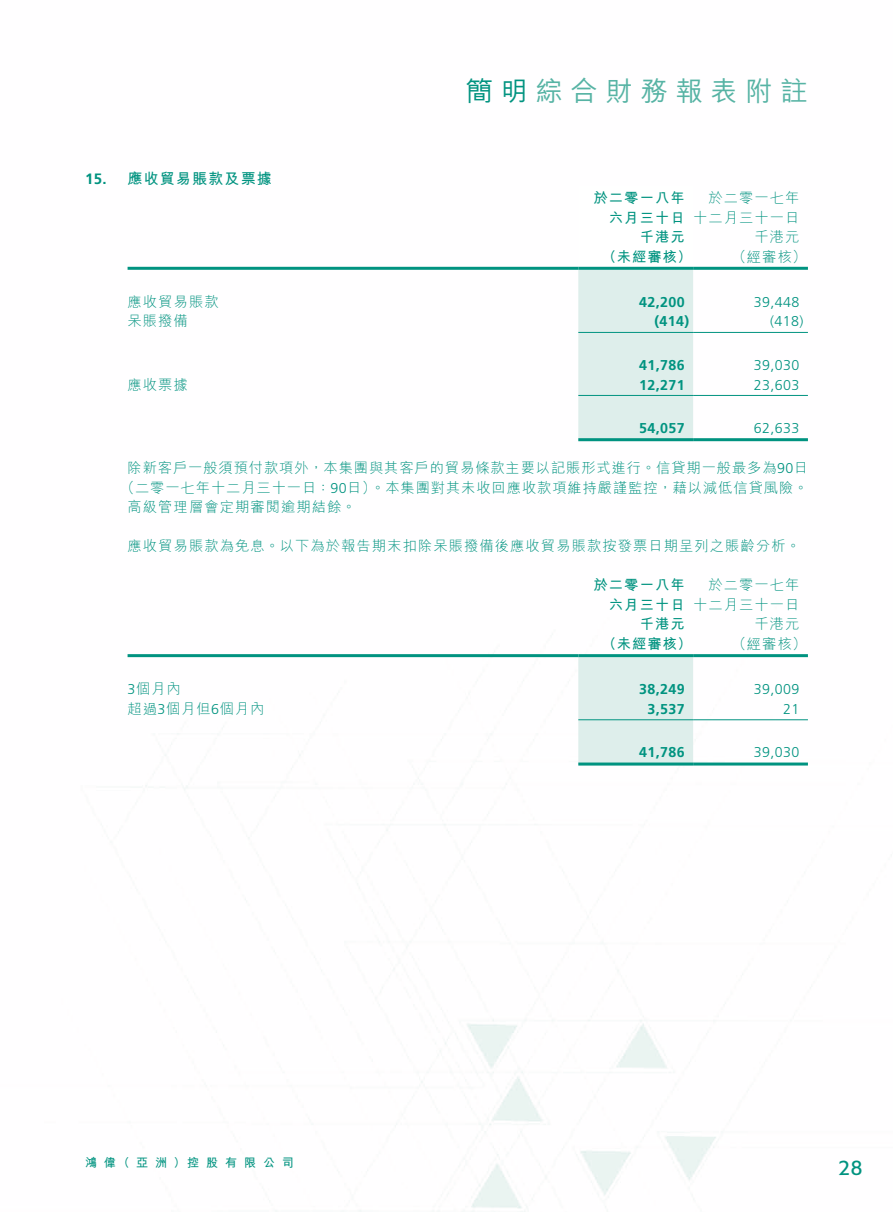
<style>
.page{position:relative;width:893px;height:1212px;background:#fff}
.page>*{position:absolute;margin:0;border:0;box-sizing:border-box;transform-origin:0 0}
.t1{font:500 27px "M Hei HK";letter-spacing:.295em;color:#56b3a4}
.t2{font:21px "Formata";color:#009380;scale:.95 1}
.t3{font:700 15px "M Hei HK";letter-spacing:.08em;color:#009380}
.t4{font:700 15px "Frutiger LT Std";color:#009380}
.t5{font:300 14.25px/19.5px "M Hei HK";letter-spacing:.08em;color:#009380;text-align:right}
.t6{font:700 14.25px "Frutiger LT Std";letter-spacing:.03em;color:#009380}
.t7{font:300 14.25px "Frutiger LT Std";letter-spacing:.03em;color:#009380}
.t8{font:700 14.25px/19.5px "M Hei HK";letter-spacing:.08em;color:#009380;text-align:right}
.t9{font:700 12px "M Hei HK";color:#009380}
.s1{color:#009380}
.s2{font-family:"Frutiger LT Std"}
</style>
<div class="page">
<img style="left:127px;top:266px;width:681px;height:946px">
<div style="left:578px;top:266px;width:115px;height:172px;background:#deeeeb"></div>
<hr style="left:128px;top:267px;width:450px;height:3px;background:#009380">
<hr style="left:578px;top:267px;width:115px;height:3px;background:#009380">
<hr style="left:693px;top:267px;width:115px;height:3px;background:#009380">
<hr style="left:578px;top:332px;width:115px;height:1px;background:#009380">
<hr style="left:693px;top:332px;width:115px;height:1px;background:#009380">
<hr style="left:578px;top:395px;width:115px;height:1px;background:#009380">
<hr style="left:693px;top:395px;width:115px;height:1px;background:#009380">
<hr style="left:578px;top:438px;width:115px;height:3px;background:#009380">
<hr style="left:693px;top:438px;width:115px;height:3px;background:#009380">
<div style="left:578px;top:657px;width:115px;height:105px;background:#deeeeb"></div>
<hr style="left:128px;top:654px;width:450px;height:3px;background:#009380">
<hr style="left:578px;top:654px;width:115px;height:3px;background:#009380">
<hr style="left:693px;top:654px;width:115px;height:3px;background:#009380">
<hr style="left:578px;top:719px;width:115px;height:1px;background:#009380">
<hr style="left:693px;top:719px;width:115px;height:1px;background:#009380">
<hr style="left:578px;top:762px;width:115px;height:3px;background:#009380">
<hr style="left:693px;top:762px;width:115px;height:3px;background:#009380">
<h1 class="t1" style="left:466px;top:71px;width:343px"><span class="s1">簡明</span>綜合財務報表附註</h1>
<p class="t4" style="left:85px;top:169px;width:23px">15.</p>
<p class="t3" style="left:128px;top:167px;width:146px">應收貿易賬款及票據</p>
<p class="t8" style="left:594px;top:187px;width:93px">於二零一八年六月三十日</p>
<p class="t5" style="left:693px;top:188px;width:108px">於二零一七年十二月三十一日千港元</p>
<p class="t8" style="left:640px;top:226px;width:46px">千港元</p>
<p class="t8" style="left:602px;top:246px;width:91px">（未經審核）</p>
<p class="t5" style="left:732px;top:246px;width:76px">（經審核(</p>
<p class="t5" style="left:128px;top:291px;width:93px">應收貿易賬款</p>
<p class="t6" style="left:639px;top:294px;width:47px">42,200</p>
<p class="t7" style="left:754px;top:294px;width:47px">39,448</p>
<p class="t5" style="left:128px;top:311px;width:62px">呆賬撥備</p>
<p class="t6" style="left:654px;top:313px;width:36px">)414(</p>
<p class="t7" style="left:770px;top:313px;width:35px">)418(</p>
<p class="t6" style="left:639px;top:357px;width:47px">41,786</p>
<p class="t7" style="left:754px;top:357px;width:47px">39,030</p>
<p class="t5" style="left:128px;top:374px;width:62px">應收票據</p>
<p class="t6" style="left:639px;top:376px;width:47px">12,271</p>
<p class="t7" style="left:754px;top:376px;width:47px">23,603</p>
<p class="t6" style="left:639px;top:420px;width:47px">54,057</p>
<p class="t5" style="left:128px;top:458px;width:682px">除新客戶一般須預付款項外，本集團與其客戶的貿易條款主要以記賬形式進行。信貸期一般最多為<span class="s2">90</span>日</p>
<p class="t5" style="left:120px;top:477px;width:689px">（二零一七年十二月三十一日：<span class="s2">90</span>日）。本集團對其未收回應收款項維持嚴謹監控，藉以減低信貸風險。</p>
<p class="t5" style="left:128px;top:497px;width:230px">高級管理層會定期審閱逾期結餘。</p>
<p class="t5" style="left:128px;top:536px;width:674px">應收貿易賬款為免息。以下為於報告期末扣除呆賬撥備後應收貿易賬款按發票日期呈列之賬齡分析。</p>
<p class="t8" style="left:594px;top:574px;width:93px">於二零一八年六月三十日</p>
<p class="t5" style="left:693px;top:575px;width:108px">於二零一七年十二月三十一日千港元</p>
<p class="t7" style="left:754px;top:420px;width:47px">62,633</p>
<p class="t8" style="left:640px;top:613px;width:46px">千港元</p>
<p class="t5" style="left:128px;top:679px;width:55px"><span class="s2">3</span>個月內</p>
<p class="t5" style="left:128px;top:698px;width:138px">超過<span class="s2">3</span>個月但<span class="s2">6</span>個月內</p>
<p class="t8" style="left:602px;top:633px;width:91px">（未經審核）</p>
<p class="t5" style="left:732px;top:633px;width:76px">（經審核(</p>
<p class="t6" style="left:639px;top:681px;width:47px">38,249</p>
<p class="t7" style="left:754px;top:681px;width:47px">39,009</p>
<p class="t6" style="left:647px;top:700px;width:39px">3,537</p>
<p class="t7" style="left:783px;top:701px;width:18px">21</p>
<p class="t6" style="left:639px;top:744px;width:47px">41,786</p>
<p class="t7" style="left:754px;top:744px;width:47px">39,030</p>
<p class="t9" style="left:85px;top:1154px;width:13px">鴻</p>
<h2 class="t2" style="left:838px;top:1154px;width:27px">28</h2>
<p class="t9" style="left:173px;top:1154px;width:27px">）控</p>
<p class="t9" style="left:104px;top:1154px;width:27px">偉（</p>
<p class="t9" style="left:225px;top:1154px;width:13px">有</p>
<p class="t9" style="left:155px;top:1154px;width:13px">洲</p>
<p class="t9" style="left:282px;top:1154px;width:13px">司</p>
<p class="t9" style="left:244px;top:1154px;width:13px">限</p>
<p class="t9" style="left:136px;top:1154px;width:13px">亞</p>
<p class="t9" style="left:206px;top:1154px;width:13px">股</p>
<p class="t9" style="left:263px;top:1154px;width:13px">公</p>
</div>
